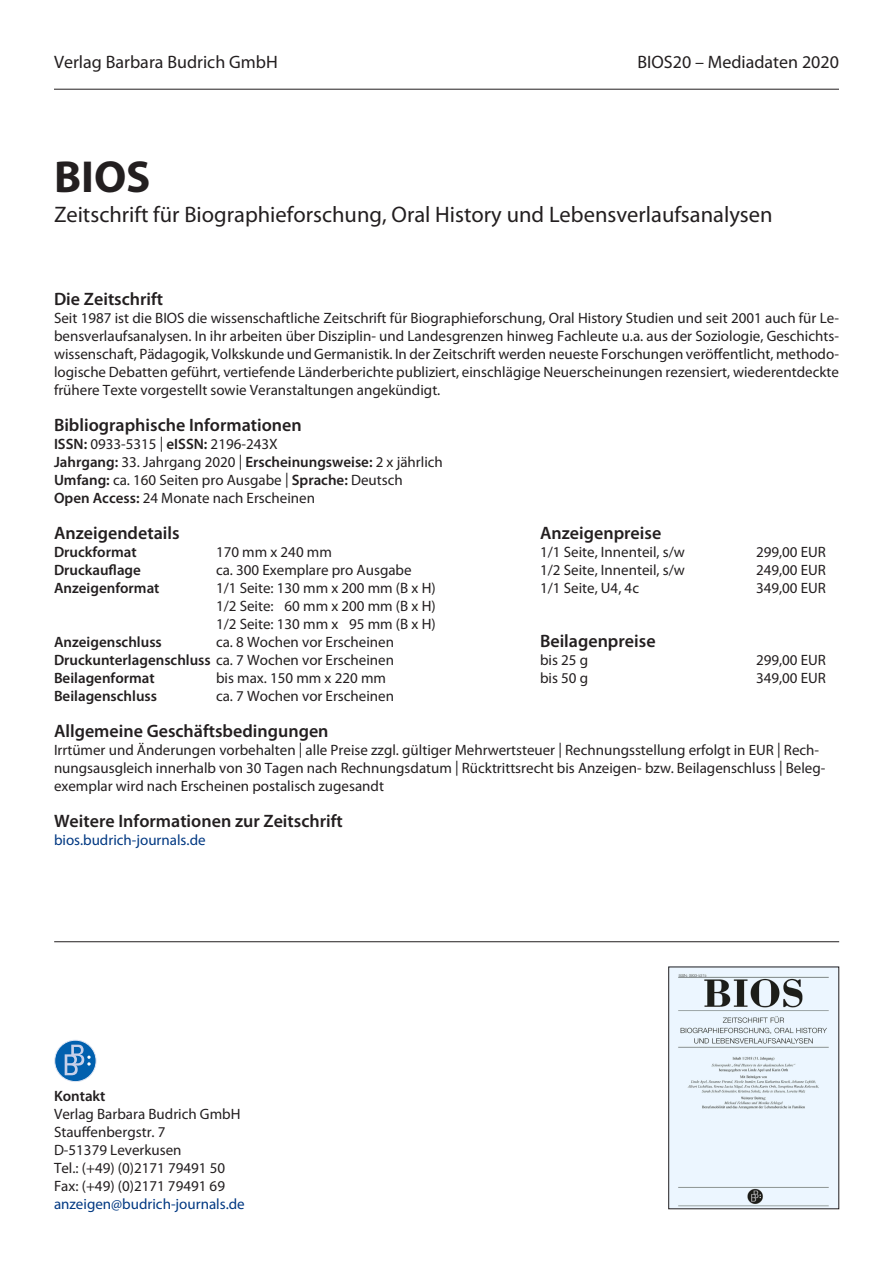
<style>
.page{position:relative;width:893px;height:1263px;background:#fff}
.page>*{position:absolute;margin:0;border:0;box-sizing:border-box;transform-origin:0 0}
.t1{font:700 45px "Myriad Pro";color:#231f20}
.t2{font:22.5px "Myriad Pro";color:#231f20}
.t3{font:600 18px "Myriad Pro";color:#231f20}
.t4{font:18px "Myriad Pro";color:#231f20}
.t5{font:15px/18px "Myriad Pro";color:#231f20;text-align:justify}
.t6{font:600 15px "Myriad Pro";color:#231f20}
.t7{font:15px "Myriad Pro";color:#003882}
.s1{font-weight:600}
.s2{font-weight:400}
.s3{color:#fff}
</style>
<div class="page">
<img style="left:670px;top:969px;width:167px;height:238px">
<hr style="left:54px;top:89px;width:785px;height:1px;background:#231f20">
<hr style="left:54px;top:941px;width:785px;height:1px;background:#231f20">
<svg style="left:55px;top:1040px;width:41px;height:41px"></svg>
<div style="left:54px;top:1040px;width:42px;height:42px;border:1px solid #e0e6f3;border-radius:50%"></div>
<svg style="left:65px;top:1045px;width:26px;height:30px"></svg>
<p class="t4" style="left:54px;top:50px;width:225px">Verlag Barbara Budrich GmbH</p>
<p class="t4" style="left:637px;top:50px;width:203px">BIOS20 – Mediadaten 2020</p>
<p class="t1" style="left:54px;top:147px;width:98px">BIOS</p>
<p class="t2" style="left:54px;top:201px;width:720px">Zeitschrift für Biographieforschung, Oral History und Lebensverlaufsanalysen</p>
<p class="t3" style="left:54px;top:287px;width:111px">Die Zeitschrift</p>
<p class="t5" style="left:54px;top:308px;width:786px">Seit 1987 ist die BIOS die wissenschaftliche Zeitschrift für Biographieforschung, Oral History Studien und seit 2001 auch für Le&shy;bensverlaufsanalysen. In ihr arbeiten über Disziplin- und Landesgrenzen hinweg Fachleute u.a. aus der Soziologie, Geschichts&shy;wissenschaft, Pädagogik, Volkskunde und Germanistik. In der Zeitschrift werden neueste Forschungen veröffentlicht, methodo&shy;logische Debatten geführt, vertiefende Länderberichte publiziert, einschlägige Neuerscheinungen rezensiert, wiederentdeckte frühere Texte vorgestellt sowie Veranstaltungen angekündigt.</p>
<p class="t3" style="left:54px;top:413px;width:249px">Bibliographische Informationen</p>
<p class="t5" style="left:54px;top:434px;width:225px"><span class="s1">ISSN:</span> 0933-5315 | <span class="s1">eISSN:</span> 2196-243X</p>
<p class="t6" style="left:54px;top:452px;width:390px">Jahrgang: <span class="s2">33. Jahrgang 2020 |</span> Erscheinungsweise: <span class="s2">2 x jährlich</span></p>
<p class="t5" style="left:54px;top:470px;width:350px"><span class="s1">Umfang:</span> ca. 160 Seiten pro Ausgabe | <span class="s1">Sprache:</span> Deutsch</p>
<p class="t5" style="left:54px;top:488px;width:263px"><span class="s1">Open Access:</span> 24 Monate nach Erscheinen</p>
<p class="t3" style="left:54px;top:521px;width:127px">Anzeigendetails</p>
<p class="t3" style="left:540px;top:521px;width:123px">Anzeigenpreise</p>
<p class="t6" style="left:54px;top:542px;width:84px">Druckformat</p>
<p class="t5" style="left:216px;top:542px;width:117px">170 mm x 240 mm</p>
<p class="t5" style="left:540px;top:542px;width:146px">1/1 Seite, Innenteil, s/w</p>
<p class="t5" style="left:756px;top:542px;width:71px">299,00 EUR</p>
<p class="t6" style="left:54px;top:560px;width:88px">Druckauflage</p>
<p class="t5" style="left:216px;top:560px;width:197px">ca. 300 Exemplare pro Ausgabe</p>
<p class="t5" style="left:540px;top:560px;width:146px">1/2 Seite, Innenteil, s/w</p>
<p class="t5" style="left:756px;top:560px;width:71px">249,00 EUR</p>
<p class="t6" style="left:54px;top:578px;width:107px">Anzeigenformat</p>
<p class="t5" style="left:216px;top:578px;width:221px">1/1 Seite: 130 mm x 200 mm (B x H)</p>
<p class="t5" style="left:540px;top:578px;width:100px">1/1 Seite, U4, 4c</p>
<p class="t5" style="left:756px;top:578px;width:71px">349,00 EUR</p>
<p class="t5" style="left:216px;top:596px;width:221px">1/2 Seite: <span class="s3">1</span>60 mm x 200 mm (B x H)</p>
<p class="t5" style="left:216px;top:614px;width:221px">1/2 Seite: 130 mm x <span class="s3">1</span>95 mm (B x H)</p>
<p class="t6" style="left:54px;top:632px;width:109px">Anzeigenschluss</p>
<p class="t5" style="left:216px;top:632px;width:180px">ca. 8 Wochen vor Erscheinen</p>
<p class="t3" style="left:540px;top:629px;width:117px">Beilagenpreise</p>
<p class="t5" style="left:54px;top:650px;width:342px"><span class="s1">Druckunterlagenschluss</span> ca. 7 Wochen vor Erscheinen</p>
<p class="t5" style="left:540px;top:650px;width:50px">bis 25 g</p>
<p class="t5" style="left:756px;top:650px;width:71px">299,00 EUR</p>
<p class="t6" style="left:54px;top:668px;width:102px">Beilagenformat</p>
<p class="t5" style="left:216px;top:668px;width:172px">bis max. 150 mm x 220 mm</p>
<p class="t5" style="left:540px;top:668px;width:50px">bis 50 g</p>
<p class="t5" style="left:756px;top:668px;width:71px">349,00 EUR</p>
<p class="t6" style="left:54px;top:686px;width:105px">Beilagenschluss</p>
<p class="t5" style="left:216px;top:686px;width:180px">ca. 7 Wochen vor Erscheinen</p>
<p class="t3" style="left:54px;top:719px;width:276px">Allgemeine Geschäftsbedingungen</p>
<p class="t5" style="left:54px;top:740px;width:773px;text-align:left">Irrtümer und Änderungen vorbehalten | alle Preise zzgl. gültiger Mehrwertsteuer | Rechnungsstellung erfolgt in EUR | Rech&shy;nungsausgleich innerhalb von 30 Tagen nach Rechnungsdatum | Rücktrittsrecht bis Anzeigen- bzw. Beilagenschluss | Beleg&shy;exemplar wird nach Erscheinen postalisch zugesandt</p>
<p class="t3" style="left:54px;top:809px;width:290px">Weitere Informationen zur Zeitschrift</p>
<p class="t7" style="left:54px;top:830px;width:153px">bios.budrich-journals.de</p>
<p class="t6" style="left:54px;top:1086px;width:53px">Kontakt</p>
<p class="t5" style="left:54px;top:1105px;width:188px">Verlag Barbara Budrich GmbH</p>
<p class="t5" style="left:54px;top:1123px;width:113px">Stauffenbergstr. 7</p>
<p class="t5" style="left:54px;top:1141px;width:129px">D-51379 Leverkusen</p>
<p class="t5" style="left:54px;top:1159px;width:173px">Tel.: (+49) (0)2171 79491 50</p>
<p class="t5" style="left:54px;top:1177px;width:173px">Fax: (+49) (0)2171 79491 69</p>
<p class="t7" style="left:54px;top:1195px;width:192px">anzeigen@budrich-journals.de</p>
</div>
